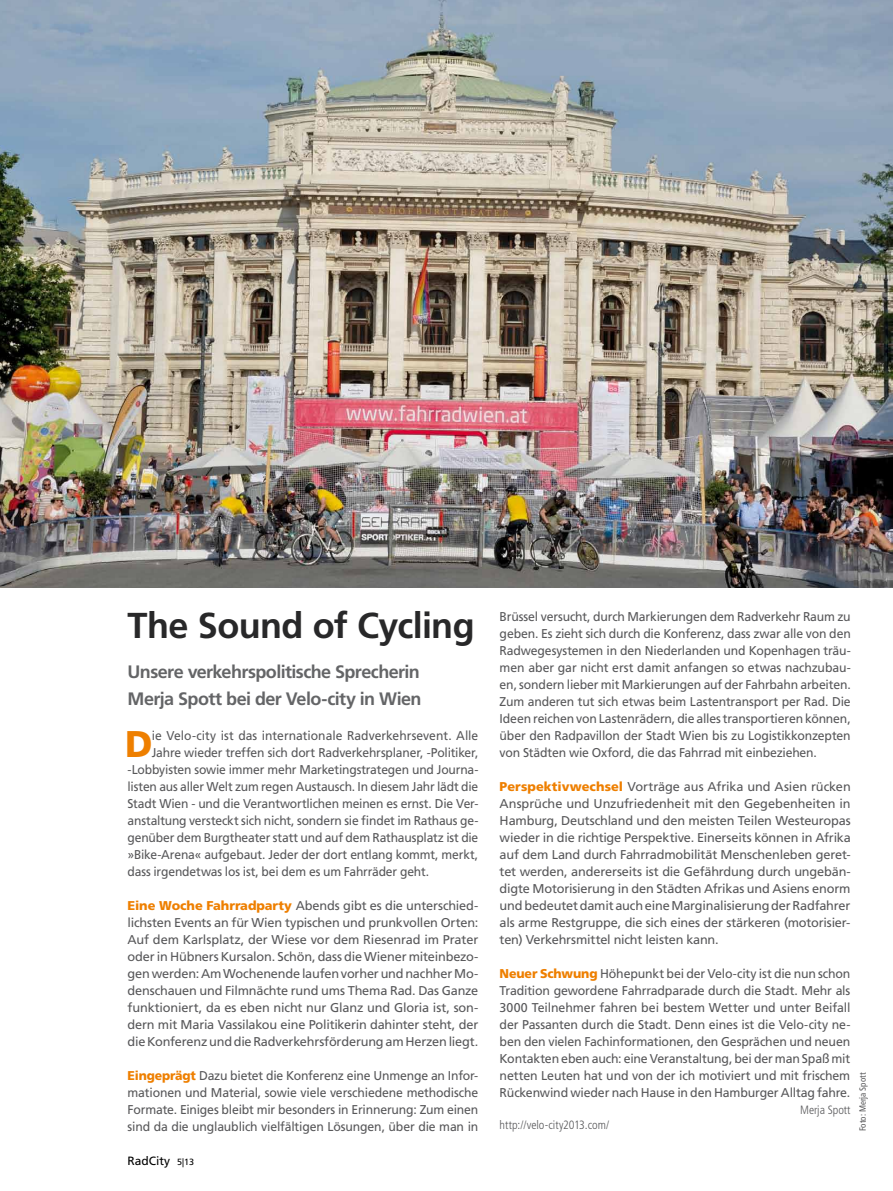
<style>
.page{position:relative;width:893px;height:1191px;background:#fff}
.page>*{position:absolute;margin:0;border:0;box-sizing:border-box;transform-origin:0 0}
.t1{font:900 37.05px "Frutiger LT";color:#ee7f00;scale:.95 1}
.t2{font:700 36px "Frutiger LT";letter-spacing:-.015em;color:#282829}
.t3{font:700 18px/27px "Frutiger LT";letter-spacing:-.03em;color:#646567}
.t4{font:12.75px/17px "Frutiger LT";letter-spacing:-.015em;color:#58585a;text-align:justify}
.t5{font:12.75px/17px "Frutiger LT";letter-spacing:-.015em;color:#58585a;text-align:justify;scale:.96 1}
.t6{font:12.75px "Frutiger LT";letter-spacing:-.015em;color:#58585a;scale:.95 1}
.t7{font:300 condensed 12px "Frutiger LT";letter-spacing:-.005em;color:#58585a}
.t8{font:12px "Frutiger LT";color:#000}
.t9{font:condensed 9px "Frutiger LT";color:#58585a}
.s1{font-weight:900;color:#ee7f00}
.s2{font-size:9px}
</style>
<div class="page">
<img style="left:0;top:0;width:893px;height:587px">
<p class="t2" style="left:128px;top:604px;width:349px">The Sound of Cycling</p>
<p class="t3" style="left:128px;top:658px;width:296px">Unsere verkehrspolitische Sprecherin<br>Merja Spott bei der Velo-city in Wien</p>
<p class="t1" style="left:125px;top:722px;width:30px">D</p>
<p class="t6" style="left:152px;top:728px;width:345px">ie Velo-city ist das internationale Radverkehrsevent. Alle</p>
<p class="t6" style="left:152px;top:745px;width:345px">Jahre wieder treffen sich dort Radverkehrsplaner, -Politiker,</p>
<p class="t6" style="left:128px;top:762px;width:371px">-Lobbyisten sowie immer mehr Marketingstrategen und Journa-</p>
<p class="t6" style="left:128px;top:779px;width:371px">listen aus aller Welt zum regen Austausch. In diesem Jahr lädt die</p>
<p class="t6" style="left:128px;top:796px;width:371px">Stadt Wien - und die Verantwortlichen meinen es ernst. Die Ver-</p>
<p class="t6" style="left:128px;top:813px;width:371px">anstaltung versteckt sich nicht, sondern sie findet im Rathaus ge-</p>
<p class="t6" style="left:128px;top:830px;width:371px">genüber dem Burgtheater statt und auf dem Rathausplatz ist die</p>
<p class="t6" style="left:128px;top:847px;width:371px">»Bike-Arena« aufgebaut. Jeder der dort entlang kommt, merkt,</p>
<p class="t6" style="left:128px;top:864px;width:319px">dass irgendetwas los ist, bei dem es um Fahrräder geht.</p>
<p class="t4" style="left:128px;top:897px;width:352px"><span class="s1">Eine Woche Fahrradparty</span> Abends gibt es die unterschied&shy;lichsten Events an für Wien typischen und prunkvollen Orten:<br>Auf dem Karlsplatz, der Wiese vor dem Riesenrad im Prater oder in Hübners Kursalon. Schön, dass die Wiener miteinbezo&shy;gen werden: Am Wochenende laufen vorher und nachher Mo&shy;denschauen und Filmnächte rund ums Thema Rad. Das Ganze funktioniert, da es eben nicht nur Glanz und Gloria ist, son&shy;dern mit Maria Vassilakou eine Politikerin dahinter steht, der die Konferenz und die Radverkehrsförderung am Herzen liegt.</p>
<p class="t5" style="left:128px;top:1067px;width:367px"><span class="s1">Eingeprägt</span> Dazu bietet die Konferenz eine Unmenge an Infor&shy;mationen und Material, sowie viele verschiedene methodische Formate. Einiges bleibt mir besonders in Erinnerung: Zum einen sind da die unglaublich vielfältigen Lösungen, über die man in</p>
<p class="t8" style="left:128px;top:1154px;width:68px">RadCity <span class="s2">5|13</span></p>
<p class="t5" style="left:500px;top:608px;width:367px">Brüssel versucht, durch Markierungen dem Radverkehr Raum zu geben. Es zieht sich durch die Konferenz, dass zwar alle von den Radwegesystemen in den Niederlanden und Kopenhagen träu&shy;men aber gar nicht erst damit anfangen so etwas nachzubau&shy;en, sondern lieber mit Markierungen auf der Fahrbahn arbeiten.<br>Zum anderen tut sich etwas beim Lastentransport per Rad. Die Ideen reichen von Lastenrädern, die alles transportieren können, über den Radpavillon der Stadt Wien bis zu Logistikkonzepten von Städten wie Oxford, die das Fahrrad mit einbeziehen.</p>
<p class="t4" style="left:500px;top:778px;width:353px"><span class="s1">Perspektivwechsel</span> Vorträge aus Afrika und Asien rücken Ansprüche und Unzufriedenheit mit den Gegebenheiten in Hamburg, Deutschland und den meisten Teilen Westeuropas wieder in die richtige Perspektive. Einerseits können in Afrika auf dem Land durch Fahrradmobilität Menschenleben geret&shy;tet werden, andererseits ist die Gefährdung durch ungebän&shy;digte Motorisierung in den Städten Afrikas und Asiens enorm und bedeutet damit auch eine Marginalisierung der Radfahrer als arme Restgruppe, die sich eines der stärkeren (motorisier&shy;ten) Verkehrsmittel nicht leisten kann.</p>
<p class="t4" style="left:500px;top:965px;width:352px"><span class="s1">Neuer Schwung</span> Höhepunkt bei der Velo-city ist die nun schon Tradition gewordene Fahrradparade durch die Stadt. Mehr als 3000 Teilnehmer fahren bei bestem Wetter und unter Beifall der Passanten durch die Stadt. Denn eines ist die Velo-city ne&shy;ben den vielen Fachinformationen, den Gesprächen und neuen Kontakten eben auch: eine Veranstaltung, bei der man Spaß mit netten Leuten hat und von der ich motiviert und mit frischem Rückenwind wieder nach Hause in den Hamburger Alltag fahre.</p>
<p class="t7" style="left:800px;top:1103px;width:52px">Merja Spott</p>
<p class="t7" style="left:500px;top:1118px;width:111px">http://velo-city2013.com/</p>
<p class="t9" style="left:857px;top:1131px;width:60px;rotate:-90deg">Foto: Merja Spott</p>
</div>
